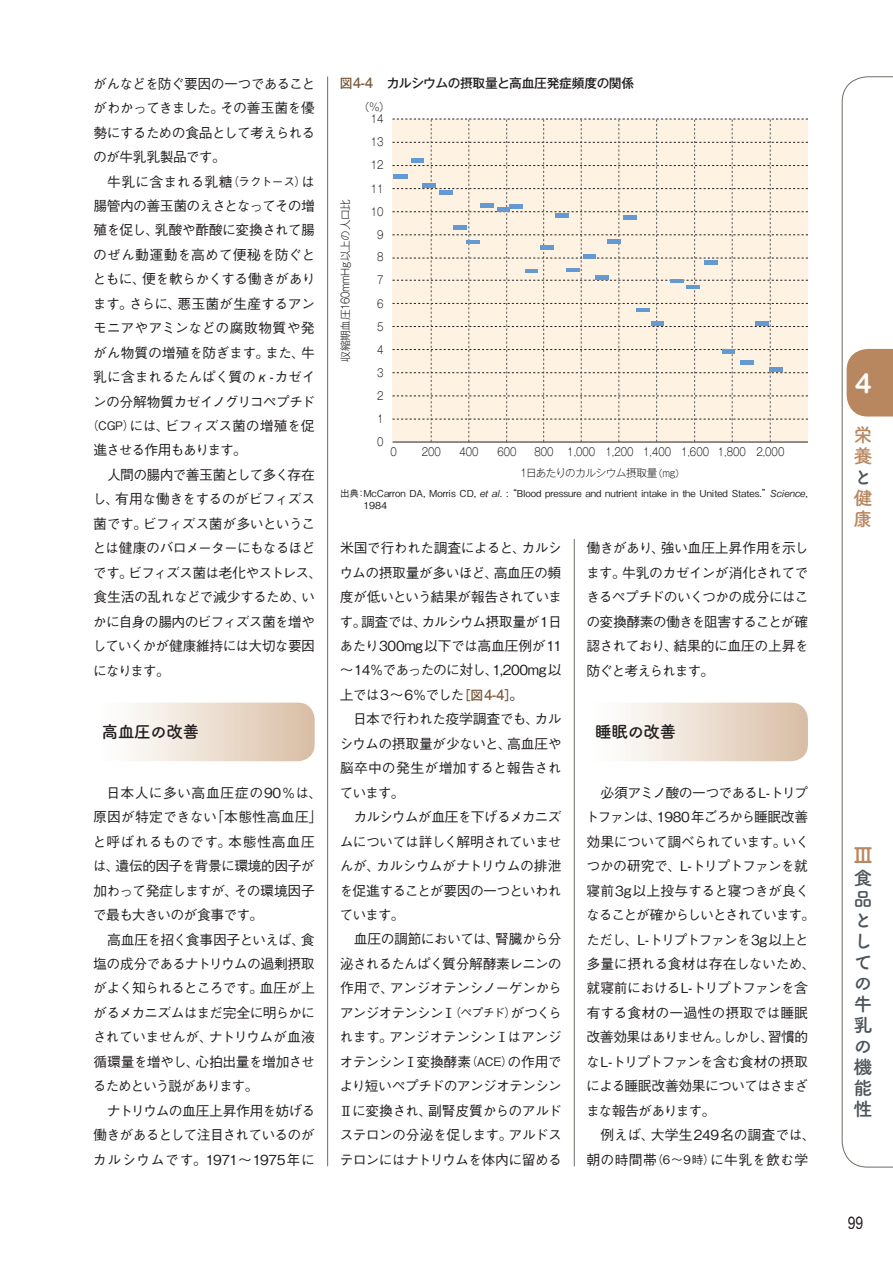
<style>
.page{position:relative;width:893px;height:1263px;background:#fff}
.page>*{position:absolute;margin:0;border:0;box-sizing:border-box;transform-origin:0 0}
.t1{font:27.6px "Arial Rounded MT Bold";color:#fff}
.t2{font:700 21.3px "Tsuku B Rd Gothic";color:#b9875f}
.t3{font:700 19.2px/21px "Tsuku A Rd Gothic";color:#4d545a}
.t4{font:700 19.2px/21px "Tsuku A Rd Gothic";color:#b9875f}
.見出し3_小見出し_1L{font:700 16.95px "Tsuku A Rd Gothic";letter-spacing:-.045em;color:#231f20}
.t5{font:16.95px "Arial Narrow";color:#231f20}
.本文{font:500 13.8px/24.5px "Gothic BBB Pro";letter-spacing:-.04em;color:#231f20;text-align:justify}
.本文-2{font:500 13.8px/24.5px "Gothic BBB Pro";letter-spacing:-.02em;color:#231f20}
.本文-3{font:500 13.8px/24.5px "Gothic BBB Pro";letter-spacing:.01em;color:#231f20}
.本文-4{font:500 13.8px "Gothic BBB Pro";letter-spacing:-.01em;color:#231f20}
.本文-5{font:500 13.8px "Gothic BBB Pro";letter-spacing:-.06em;color:#231f20}
.本文-6{font:500 13.8px "Gothic BBB Pro";letter-spacing:.005em;color:#231f20}
.本文-7{font:500 13.8px "Gothic BBB Pro";letter-spacing:-.09em;color:#231f20}
.図表_タイトル{font:500 12.75px "Gothic MB101 Pro";letter-spacing:-.03em;color:#231f20}
.図表_目盛り{font:300 10.95px "Gothic MB101 Pro";color:#231f20;scale:.85 1}
.t6{font:300 10.65px "Gothic MB101 Pro";letter-spacing:-.04em;color:#231f20}
.図表_出典_2L{font:500 9.6px/11.7px "Gothic BBB Pro";letter-spacing:-.005em;color:#231f20}
.s1{font-size:11.7px}
.s2{color:#79593c}
.s3{font-size:13.2px;color:#79593c}
.s4{font-size:10.95px}
.s5{font-size:9.6px}
.s6{font-size:9.9px}
.s7{font-family:"Gothic MB101 Pro";font-size:12.75px;color:#79593c}
.s8{font-family:"Gothic MB101 Pro";font-size:13.2px;color:#79593c}
</style>
<div class="page">
<hr style="left:574px;top:539px;width:1px;height:627px;background:#6d6d65">
<hr style="left:327px;top:77px;width:1px;height:1089px;background:#6d6d65">
<svg style="left:132px;top:702px;width:183px;height:59px;background:#eadcce"></svg>
<svg style="left:625px;top:702px;width:183px;height:59px;background:#eadcce"></svg>
<hr style="left:393px;top:442px;width:415px;height:1px;background:#231f20">
<svg style="left:393px;top:119px;width:415px;height:323px;background:#f5eadc"></svg>
<svg style="left:842px;top:76px;width:51px;height:1091px"></svg>
<div style="left:847px;top:349px;width:46px;height:67px;background:#b9875f"></div>
<p class="本文" style="left:93px;top:70px;width:224px">がんなどを防ぐ要因の一つであることがわかってきました。その善玉菌を優勢にするための食品として考えられるのが牛乳乳製品です。</p>
<p class="本文-3" style="left:107px;top:167px;width:209px">牛乳に含まれる乳糖<span class="s1">（ラクトース）</span>は</p>
<p class="本文-5" style="left:93px;top:195px;width:223px">腸管内の善玉菌のえさとなってその増</p>
<p class="本文" style="left:93px;top:216px;width:223px">殖を促し、乳酸や酢酸に変換されて腸</p>
<p class="本文-3" style="left:93px;top:241px;width:224px">のぜん動運動を高めて便秘を防ぐと</p>
<p class="本文" style="left:93px;top:265px;width:224px">ともに、便を軟らかくする働きがあり</p>
<p class="本文-2" style="left:93px;top:290px;width:224px">ます。さらに、悪玉菌が生産するアン</p>
<p class="本文-6" style="left:93px;top:317px;width:223px">モニアやアミンなどの腐敗物質や発</p>
<p class="本文-2" style="left:93px;top:338px;width:223px">がん物質の増殖を防ぎます。また、牛</p>
<p class="本文" style="left:93px;top:363px;width:224px">乳に含まれるたんぱく質のκ-カゼイ</p>
<p class="本文" style="left:93px;top:387px;width:224px">ンの分解物質カゼイノグリコペプチド</p>
<p class="本文-4" style="left:87px;top:415px;width:229px"><span class="s1">（CGP）</span>には、ビフィズス菌の増殖を促</p>
<p class="本文-7" style="left:93px;top:439px;width:155px">進させる作用もあります。</p>
<p class="本文" style="left:92px;top:461px;width:232px;text-align:left;text-indent:15px">人間の腸内で善玉菌として多く存在し、有用な働きをするのがビフィズス菌です。ビフィズス菌が多いということは健康のバロメーターにもなるほどです。ビフィズス菌は老化やストレス、食生活の乱れなどで減少するため、いかに自身の腸内のビフィズス菌を増やしていくかが健康維持には大切な要因になります。</p>
<p class="見出し3_小見出し_1L" style="left:102px;top:718px;width:99px">高血圧の改善</p>
<p class="本文-2" style="left:93px;top:779px;width:231px;text-indent:14px">日本人に多い高血圧症の90％は、原因が特定できない「本態性高血圧」と呼ばれるものです。本態性高血圧は、遺伝的因子を背景に環境的因子が加わって発症しますが、その環境因子で最も大きいのが食事です。</p>
<p class="本文" style="left:93px;top:925px;width:224px;text-indent:14px">高血圧を招く食事因子といえば、食塩の成分であるナトリウムの過剰摂取がよく知られるところです。血圧が上がるメカニズムはまだ完全に明らかにされていませんが、ナトリウムが血液循環量を増やし、心拍出量を増加させるためという説があります。</p>
<p class="本文" style="left:93px;top:1096px;width:224px;text-indent:14px">ナトリウムの血圧上昇作用を妨げる働きがあるとして注目されているのがカルシウムです。1971～1975年に</p>
<p class="図表_タイトル" style="left:340px;top:72px;width:296px"><span class="s2">図</span><span class="s3">4-4</span> カルシウムの摂取量と高血圧発症頻度の関係</p>
<p class="t6" style="left:337px;top:362px;width:164px;rotate:-90deg">収縮期血圧<span class="s4">160mmHg</span>以上の人口比</p>
<p class="t6" style="left:359px;top:98px;width:33px">（％）</p>
<p class="図表_目盛り" style="left:371px;top:109px;width:17px">14</p>
<p class="図表_目盛り" style="left:371px;top:133px;width:17px">13</p>
<p class="図表_目盛り" style="left:371px;top:156px;width:17px">12</p>
<p class="図表_目盛り" style="left:371px;top:180px;width:17px">11</p>
<p class="図表_目盛り" style="left:371px;top:203px;width:17px">10</p>
<p class="図表_目盛り" style="left:377px;top:226px;width:9px">9</p>
<p class="図表_目盛り" style="left:377px;top:248px;width:9px">8</p>
<p class="図表_目盛り" style="left:377px;top:271px;width:9px">7</p>
<p class="図表_目盛り" style="left:377px;top:294px;width:9px">6</p>
<p class="図表_目盛り" style="left:377px;top:317px;width:9px">5</p>
<p class="図表_目盛り" style="left:377px;top:340px;width:9px">4</p>
<p class="図表_目盛り" style="left:377px;top:363px;width:9px">3</p>
<p class="図表_目盛り" style="left:377px;top:387px;width:9px">2</p>
<p class="図表_目盛り" style="left:377px;top:410px;width:9px">1</p>
<p class="図表_目盛り" style="left:377px;top:433px;width:9px">0</p>
<p class="図表_目盛り" style="left:390px;top:443px;width:9px">0</p>
<p class="図表_目盛り" style="left:422px;top:443px;width:24px">200</p>
<p class="図表_目盛り" style="left:459px;top:443px;width:24px">400</p>
<p class="図表_目盛り" style="left:497px;top:443px;width:24px">600</p>
<p class="図表_目盛り" style="left:534px;top:443px;width:24px">800</p>
<p class="図表_目盛り" style="left:567px;top:443px;width:34px">1,000</p>
<p class="図表_目盛り" style="left:606px;top:443px;width:34px">1,200</p>
<p class="図表_目盛り" style="left:643px;top:443px;width:34px">1,400</p>
<p class="図表_目盛り" style="left:681px;top:443px;width:34px">1,600</p>
<p class="図表_目盛り" style="left:718px;top:443px;width:35px">1,800</p>
<p class="図表_目盛り" style="left:756px;top:443px;width:34px">2,000</p>
<p class="t6" style="left:520px;top:464px;width:166px"><span class="s4">1</span>日あたりのカルシウム摂取量<span class="s5">（</span><span class="s6">mg</span><span class="s5">）</span></p>
<p class="図表_出典_2L" style="left:363px;top:487px;width:446px;text-indent:-23px">出典：McCarron DA, Morris CD, et al. : “Blood pressure and nutrient intake in the United States.”Science,<br>1984</p>
<p class="本文" style="left:339px;top:534px;width:224px">米国で行われた調査によると、カルシウムの摂取量が多いほど、高血圧の頻度が低いという結果が報告されています。調査では、カルシウム摂取量が1日あたり300mg以下では高血圧例が11～14％であったのに対し、1,200mg以上では3～6％でした<span class="s7">［図</span><span class="s8">4-4</span><span class="s7">］</span>。</p>
<p class="本文" style="left:339px;top:705px;width:224px;text-indent:14px">日本で行われた疫学調査でも、カルシウムの摂取量が少ないと、高血圧や脳卒中の発生が増加すると報告されています。</p>
<p class="本文" style="left:339px;top:803px;width:224px;text-indent:14px">カルシウムが血圧を下げるメカニズムについては詳しく解明されていませんが、カルシウムがナトリウムの排泄を促進することが要因の一つといわれています。</p>
<p class="本文" style="left:339px;top:925px;width:224px;text-indent:15px">血圧の調節においては、腎臓から分泌されるたんぱく質分解酵素レニンの作用で、アンジオテンシノーゲンからアンジオテンシンⅠ<span class="s1">（ペプチド）</span>がつくられます。アンジオテンシンⅠはアンジオテンシンⅠ変換酵素<span class="s1">（ACE）</span>の作用でより短いペプチドのアンジオテンシンⅡに変換され、副腎皮質からのアルドステロンの分泌を促します。アルドステロンにはナトリウムを体内に留める</p>
<p class="本文" style="left:586px;top:534px;width:224px">働きがあり、強い血圧上昇作用を示します。牛乳のカゼインが消化されてできるペプチドのいくつかの成分にはこの変換酵素の働きを阻害することが確認されており、結果的に血圧の上昇を防ぐと考えられます。</p>
<p class="見出し3_小見出し_1L" style="left:595px;top:718px;width:83px">睡眠の改善</p>
<p class="本文" style="left:585px;top:779px;width:232px;text-align:left;text-indent:15px">必須アミノ酸の一つであるL-トリプトファンは、1980年ごろから睡眠改善効果について調べられています。いくつかの研究で、L-トリプトファンを就寝前3g以上投与すると寝つきが良くなることが確からしいとされています。ただし、L-トリプトファンを3g以上と多量に摂れる食材は存在しないため、就寝前におけるL-トリプトファンを含有する食材の一過性の摂取では睡眠改善効果はありません。しかし、習慣的なL-トリプトファンを含む食材の摂取による睡眠改善効果についてはさまざまな報告があります。</p>
<p class="本文-3" style="left:587px;top:1121px;width:231px;text-indent:14px">例えば、大学生249名の調査では、朝の時間帯<span class="s1">（6～9時）</span>に牛乳を飲む学</p>
<h1 class="t1" style="left:855px;top:367px;width:18px">4</h1>
<h3 class="t4" style="left:854px;top:423px;width:20px">栄養</h3>
<h3 class="t3" style="left:854px;top:465px;width:17px">と</h3>
<h3 class="t4" style="left:854px;top:486px;width:20px">健康</h3>
<p class="t2" style="left:853px;top:838px;width:21px">Ⅲ</p>
<p class="t3" style="left:854px;top:866px;width:20px">食品としての牛乳の機能性</p>
<p class="t5" style="left:847px;top:1213px;width:17px">99</p>
</div>
